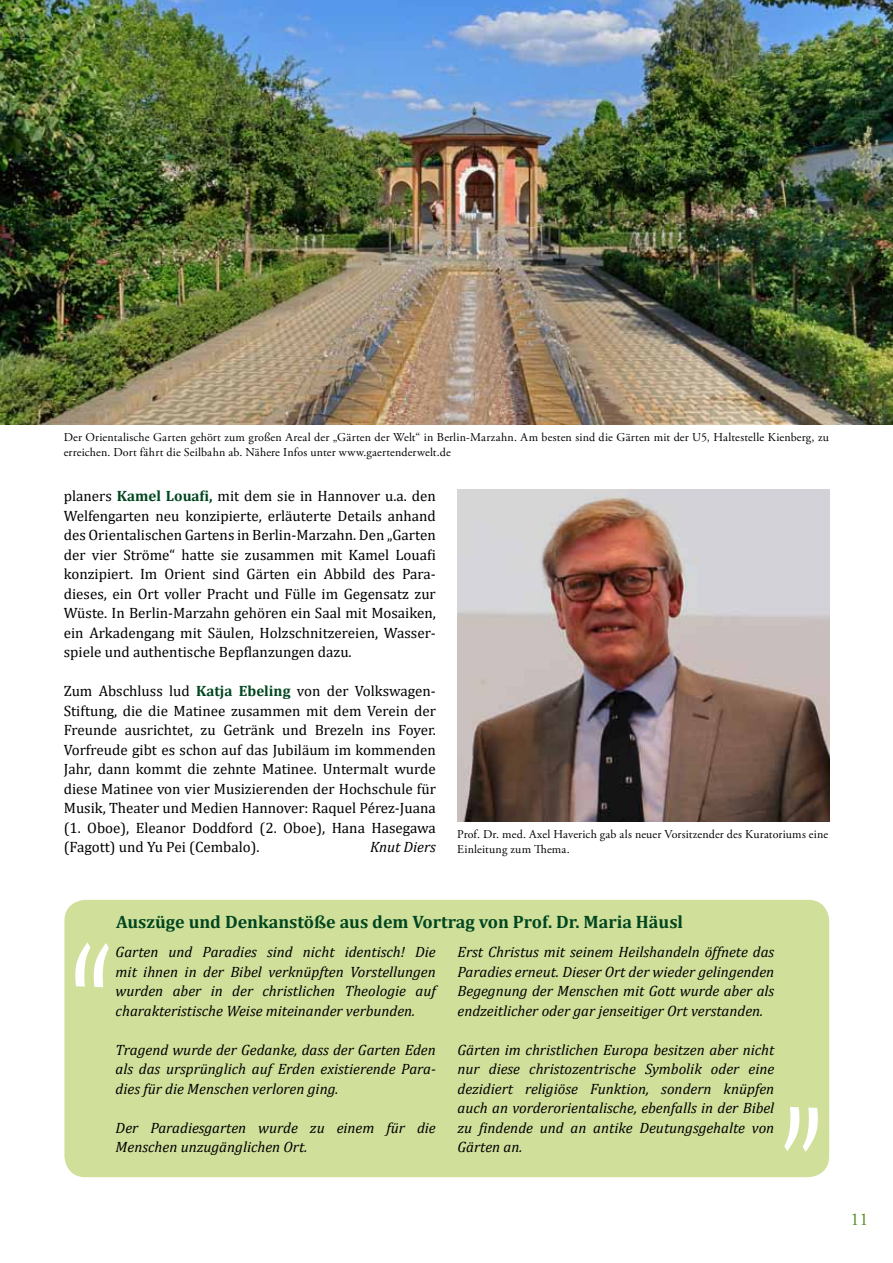
<style>
.page{position:relative;width:893px;height:1263px;background:#fff}
.page>*{position:absolute;margin:0;border:0;box-sizing:border-box;transform-origin:0 0}
.t1{font:700 18px "Cambria";color:#004620}
.t2{font:18px "Adobe Garamond Pro";color:#509025}
.t3{font:15px/19.5px "Cambria";color:#000;text-align:justify}
.t4{font:italic 15px/19.5px "Cambria";color:#000;text-align:justify}
.t5{font:12px/15px "Adobe Garamond Pro";letter-spacing:.015em;color:#000}
.s1{font-weight:700;color:#004620}
</style>
<div class="page">
<div style="left:64px;top:900px;width:765px;height:277px;background:#d0df99;border-radius:21px"></div>
<img style="left:0;top:0;width:893px;height:425px">
<img style="left:457px;top:490px;width:372px;height:332px">
<p class="t5" style="left:64px;top:430px;width:767px">Der Orientalische Garten gehört zum großen Areal der „Gärten der Welt“ in Berlin-Marzahn. Am besten sind die Gärten mit der U5, Haltestelle Kienberg, zu erreichen. Dort fährt die Seilbahn ab. Nähere Infos unter www.gaertenderwelt.de</p>
<p class="t3" style="left:64px;top:486px;width:374px">planers <span class="s1">Kamel Louafi,</span> mit dem sie in Hannover u.a. den Welfengarten neu konzipierte, erläuterte Details anhand des Orientalischen Gartens in Berlin-Marzahn. Den „Garten der vier Ströme“ hatte sie zusammen mit Kamel Louafi konzipiert. Im Orient sind Gärten ein Abbild des Para&shy;dieses, ein Ort voller Pracht und Fülle im Gegensatz zur Wüste. In Berlin-Marzahn gehören ein Saal mit Mosaiken, ein Arkadengang mit Säulen, Holzschnitzereien, Wasser&shy;spiele und authentische Bepflanzungen dazu.</p>
<p class="t3" style="left:64px;top:681px;width:374px">Zum Abschluss lud <span class="s1">Katja Ebeling</span> von der Volkswagen-Stiftung, die die Matinee zusammen mit dem Verein der Freunde ausrichtet, zu Getränk und Brezeln ins Foyer.<br>Vorfreude gibt es schon auf das Jubiläum im kommenden Jahr, dann kommt die zehnte Matinee. Untermalt wurde diese Matinee von vier Musizierenden der Hochschule für Musik, Theater und Medien Hannover: Raquel Pérez-Juana (1. Oboe), Eleanor Doddford (2. Oboe), Hana Hasegawa (Fagott) und Yu Pei (Cembalo).</p>
<p class="t5" style="left:457px;top:827px;width:373px">Prof. Dr. med. Axel Haverich gab als neuer Vorsitzender des Kuratoriums eine<br>Einleitung zum Thema.</p>
<p class="t4" style="left:370px;top:837px;width:67px">Knut Diers</p>
<p class="t1" style="left:116px;top:909px;width:569px">Auszüge und Denkanstöße aus dem Vortrag von Prof. Dr. Maria Häusl</p>
<p class="t4" style="left:116px;top:941px;width:322px">Garten und Paradies sind nicht identisch! Die mit ihnen in der Bibel verknüpften Vorstellungen wurden aber in der christlichen Theologie auf charakteristische Weise miteinander verbunden.</p>
<p class="t4" style="left:116px;top:1039px;width:322px">Tragend wurde der Gedanke, dass der Garten Eden als das ursprünglich auf Erden existierende Para&shy;dies für die Menschen verloren ging.</p>
<p class="t4" style="left:116px;top:1117px;width:322px">Der Paradiesgarten wurde zu einem für die<br>Menschen unzugänglichen Ort.</p>
<p class="t4" style="left:458px;top:941px;width:318px">Erst Christus mit seinem Heilshandeln öffnete das Paradies erneut. Dieser Ort der wieder gelingenden Begegnung der Menschen mit Gott wurde aber als endzeitlicher oder gar jenseitiger Ort verstanden.</p>
<p class="t4" style="left:458px;top:1039px;width:318px">Gärten im christlichen Europa besitzen aber nicht nur diese christozentrische Symbolik oder eine dezidiert religiöse Funktion, sondern knüpfen auch an vorderorientalische, ebenfalls in der Bibel zu findende und an antike Deutungsgehalte von Gärten an.</p>
<p class="t2" style="left:850px;top:1208px;width:19px">11</p>
</div>
